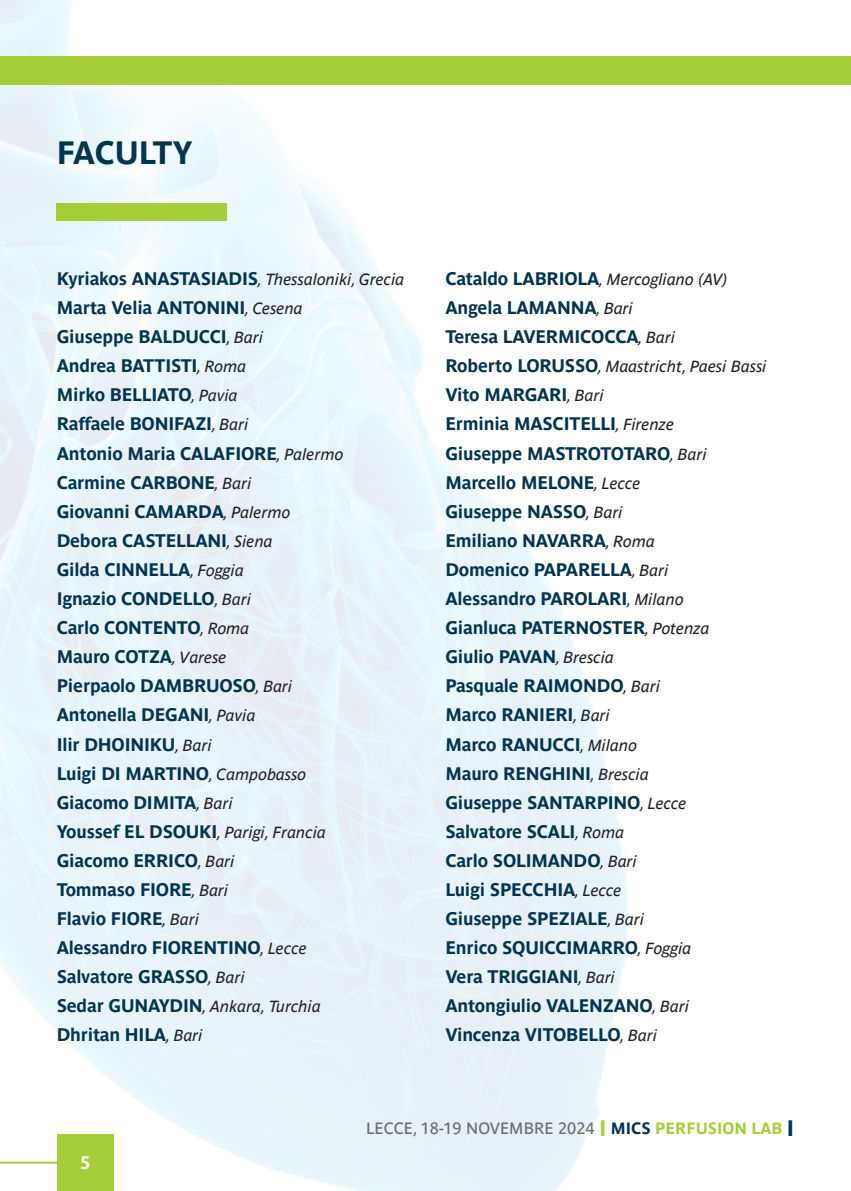
<style>
.page{position:relative;width:851px;height:1191px;background:#fff}
.page>*{position:absolute;margin:0;border:0;box-sizing:border-box;transform-origin:0 0}
.t1{font:700 32px "Parisine Std";letter-spacing:-.005em;color:#00344f}
.t2{font:700 18px/29px "Parisine Std";letter-spacing:-.01em;color:#00344f}
.t3{font:700 18px "Parisine Std";color:#fff}
.t4{font:16.2px "Parisine Std";color:#6c6d70}
.t5{font:italic 16px "Parisine Std";color:#231f20}
.s1{font-weight:400;font-style:italic;font-size:16px;color:#231f20}
.s2{font-weight:700;font-style:normal;font-size:18px;color:#00344f}
.s3{font-weight:700;font-size:22.2px;color:#a6ce39}
.s4{font-weight:700;color:#00344f}
.s5{font-weight:700;color:#a6ce39}
.s6{font-weight:700;font-size:22.2px;color:#00344f}
</style>
<div class="page">
<img style="left:0;top:0;width:709px;height:1191px">
<div style="left:0;top:57px;width:850px;height:28px;background:#a6ce39"></div>
<div style="left:57px;top:1134px;width:56px;height:57px;background:#a6ce39"></div>
<hr style="left:0;top:1161px;width:59px;height:2px;background:#a6ce39">
<div style="left:57px;top:204px;width:170px;height:17px;background:#a6ce39"></div>
<h1 class="t1" style="left:57px;top:134px;width:137px">FACULTY</h1>
<p class="t2" style="left:57px;top:264px;width:349px">Kyriakos ANASTASIADIS<span class="s1">, Thessaloniki, Grecia<br></span>Marta Velia ANTONINI<span class="s1">, Cesena<br></span>Giuseppe BALDUCCI<span class="s1">, Bari<br></span>Andrea BATTISTI<span class="s1">, Roma<br></span>Mirko BELLIATO<span class="s1">, Pavia<br></span>Raffaele BONIFAZI<span class="s1">, Bari<br></span>Antonio Maria CALAFIORE<span class="s1">, Palermo<br></span>Carmine CARBONE<span class="s1">, Bari<br></span>Giovanni CAMARDA<span class="s1">, Palermo<br></span>Debora CASTELLANI<span class="s1">, Siena<br></span>Gilda CINNELLA<span class="s1">, Foggia<br></span>Ignazio CONDELLO<span class="s1">, Bari<br></span>Carlo CONTENTO<span class="s1">, Roma<br></span>Mauro COTZA<span class="s1">, Varese<br></span>Pierpaolo DAMBRUOSO<span class="s1">, Bari<br></span>Antonella DEGANI<span class="s1">, Pavia<br></span>Ilir DHOINIKU<span class="s1">, Bari<br></span>Luigi DI MARTINO<span class="s1">, Campobasso<br></span>Giacomo DIMITA<span class="s1">, Bari<br></span>Youssef EL DSOUKI<span class="s1">, Parigi, Francia<br></span>Giacomo ERRICO<span class="s1">, Bari<br></span>Tommaso FIORE<span class="s1">, Bari<br></span>Flavio FIORE<span class="s1">, Bari<br></span>Alessandro FIORENTINO<span class="s1">, Lecce<br></span>Salvatore GRASSO<span class="s1">, Bari</span></p>
<p class="t5" style="left:57px;top:997px;width:266px"><span class="s2">Sedar GUNAYDIN</span>, Ankara, Turchia</p>
<p class="t2" style="left:57px;top:1020px;width:147px">Dhritan HILA<span class="s1">, Bari</span></p>
<p class="t5" style="left:445px;top:270px;width:283px"><span class="s2">Cataldo LABRIOLA</span>, Mercogliano (AV)</p>
<p class="t2" style="left:445px;top:293px;width:231px">Angela LAMANNA<span class="s1">, Bari<br></span>Teresa LAVERMICOCCA<span class="s1">, Bari</span></p>
<p class="t5" style="left:445px;top:357px;width:323px"><span class="s2">Roberto LORUSSO</span>, Maastricht, Paesi Bassi</p>
<p class="t2" style="left:445px;top:380px;width:266px">Vito MARGARI<span class="s1">, Bari<br></span>Erminia MASCITELLI<span class="s1">, Firenze<br></span>Giuseppe MASTROTOTARO<span class="s1">, Bari<br></span>Marcello MELONE<span class="s1">, Lecce<br></span>Giuseppe NASSO<span class="s1">, Bari<br></span>Emiliano NAVARRA<span class="s1">, Roma<br></span>Domenico PAPARELLA<span class="s1">, Bari<br></span>Alessandro PAROLARI<span class="s1">, Milano<br></span>Gianluca PATERNOSTER<span class="s1">, Potenza<br></span>Giulio PAVAN<span class="s1">, Brescia<br></span>Pasquale RAIMONDO<span class="s1">, Bari<br></span>Marco RANIERI<span class="s1">, Bari<br></span>Marco RANUCCI<span class="s1">, Milano<br></span>Mauro RENGHINI<span class="s1">, Brescia<br></span>Giuseppe SANTARPINO<span class="s1">, Lecce<br></span>Salvatore SCALI<span class="s1">, Roma<br></span>Carlo SOLIMANDO<span class="s1">, Bari<br></span>Luigi SPECCHIA<span class="s1">, Lecce<br></span>Giuseppe SPEZIALE<span class="s1">, Bari<br></span>Enrico SQUICCIMARRO<span class="s1">, Foggia<br></span>Vera TRIGGIANI<span class="s1">, Bari<br></span>Antongiulio VALENZANO<span class="s1">, Bari<br></span>Vincenza VITOBELLO<span class="s1">, Bari</span></p>
<p class="t3" style="left:80px;top:1152px;width:12px">5</p>
<p class="t4" style="left:366px;top:1119px;width:429px">LECCE, 18-19 NOVEMBRE 2024 <span class="s3">I</span> <span class="s4">MICS</span> <span class="s5">PERFUSION LAB</span> <span class="s6">I</span></p>
</div>
